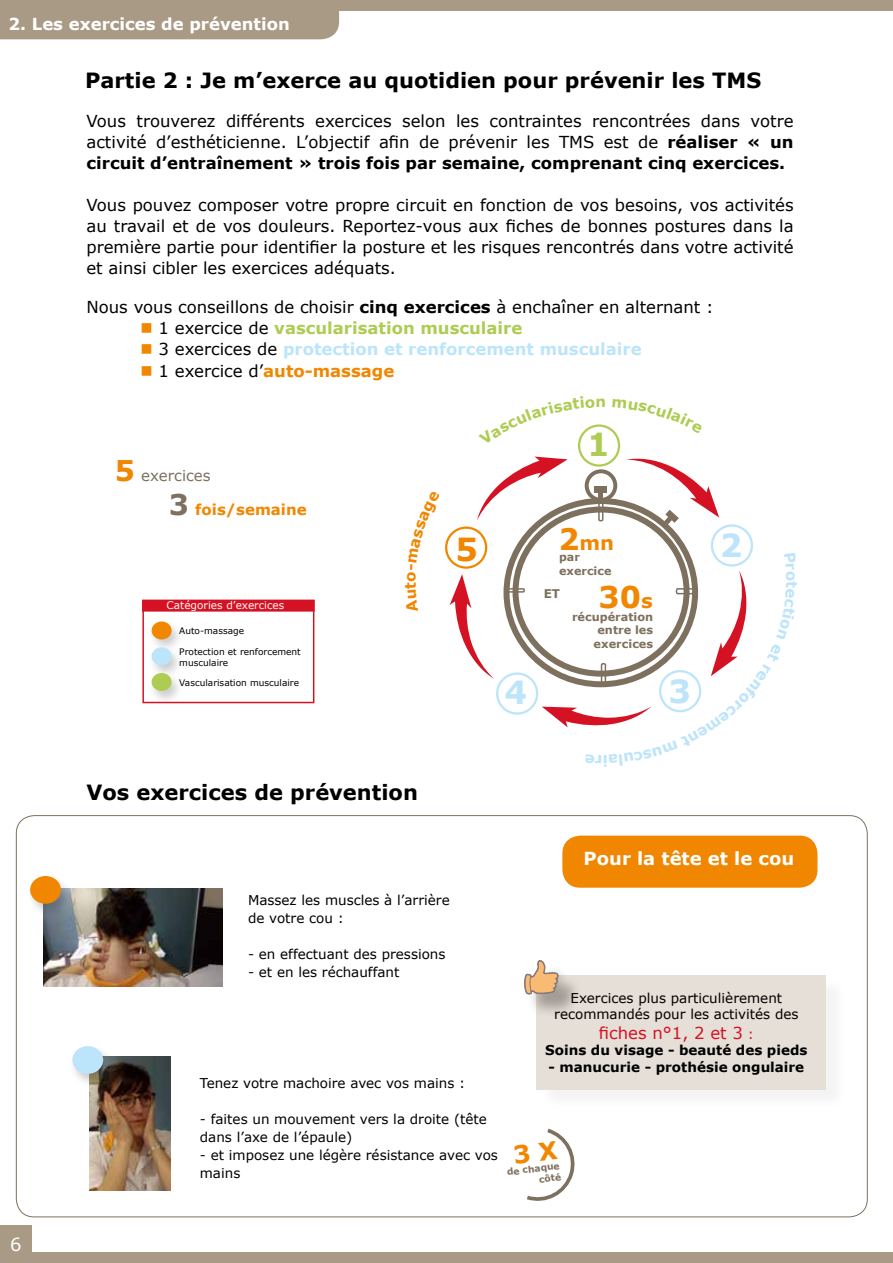
<style>
.page{position:relative;width:893px;height:1263px;background:#fff}
.page>*{position:absolute;margin:0;border:0;box-sizing:border-box;transform-origin:0 0}
.t1{font:700 31.8px "Verdana";color:#bce4fa}
.t2{font:700 31.8px "Verdana";color:#f18700}
.t3{font:700 31.8px "Verdana";color:#aecc53}
.t4{font:700 29.85px "Verdana";color:#f18700}
.t5{font:700 21px "Verdana";color:#000}
.t6{font:700 19.5px "Verdana";color:#f18700}
.t7{font:700 18px "Verdana";color:#fff}
.t8{font:18px "Verdana";color:#fff}
.t9{font:16.5px/21px "Verdana";color:#000;text-align:justify}
.t10{font:700 16.5px "Verdana";color:#bce4fa}
.t11{font:700 16.5px "Verdana";color:#aecc53}
.t12{font:700 16.5px "Verdana";color:#fff}
.t13{font:700 16.5px "Verdana";color:#f18700}
.t14{font:16.5px "Verdana";color:#d51224}
.t15{font:700 15px "Verdana";color:#f18700}
.t16{font:15px "Verdana";color:#7d705e}
.t17{font:700 15px "Verdana";color:#aecc53}
.t18{font:700 15px "Verdana";color:#bce4fa}
.t19{font:13.5px/18px "Verdana";color:#000}
.t20{font:700 13.5px "Verdana";color:#000}
.t21{font:700 12px "Verdana";color:#7d705e}
.t22{font:700 11.25px/13.5px "Verdana";color:#7d705e}
.t23{font:10.5px "Verdana";color:#fff}
.t24{font:700 9.3px/11.1px "Verdana";color:#7d705e;text-align:right}
.t25{font:9px/10.8px "Verdana";color:#000}
.s1{font-weight:700}
.s2{color:#f18700}
.s3{font-weight:400;color:#000}
.s4{font-weight:700;font-size:28.5px;color:#f18700}
.s5{font-size:28.5px;color:#7d705e}
.s6{font-size:29.55px}
.s7{font-size:19.8px}
.s8{font-size:13.5px}
</style>
<div class="page">
<div style="left:0;top:1252px;width:893px;height:11px;background:#a99a85"></div>
<div style="left:0;top:1225px;width:32px;height:38px;background:#a99a85"></div>
<div style="left:0;top:0;width:893px;height:11px;background:#a99a85"></div>
<div style="left:562px;top:836px;width:255px;height:52px;background:#f18700;border-radius:18px"></div>
<img style="left:44px;top:889px;width:178px;height:98px">
<div style="left:27px;top:875px;width:46px;height:43px;background:#000;opacity:.2"></div>
<div style="left:30px;top:876px;width:31px;height:28px;background:#f18700;border-radius:50%"></div>
<img style="left:89px;top:1057px;width:81px;height:133px">
<div style="left:69px;top:1045px;width:46px;height:43px;background:#000;opacity:.2"></div>
<div style="left:72px;top:1046px;width:31px;height:28px;background:#bce4fa;border-radius:50%"></div>
<div style="left:539px;top:977px;width:308px;height:133px;background:#f7f7f7"></div>
<div style="left:537px;top:975px;width:289px;height:114px;background:#e6dfd7"></div>
<div style="left:527px;top:963px;width:55px;height:55px;background:#000;opacity:.3"></div>
<svg style="left:524px;top:960px;width:35px;height:36px"></svg>
<div style="left:142px;top:600px;width:172px;height:103px;background:#fff;border:2px solid #d51224"></div>
<div style="left:148px;top:620px;width:36px;height:34px;background:#000;opacity:.2"></div>
<div style="left:152px;top:621px;width:20px;height:18px;background:#f18700;border-radius:50%"></div>
<div style="left:148px;top:646px;width:36px;height:33px;background:#000;opacity:.2"></div>
<div style="left:152px;top:647px;width:20px;height:18px;background:#bce4fa;border-radius:50%"></div>
<div style="left:148px;top:672px;width:36px;height:33px;background:#000;opacity:.2"></div>
<div style="left:152px;top:673px;width:20px;height:18px;background:#aecc53;border-radius:50%"></div>
<div style="left:142px;top:600px;width:173px;height:12px;background:#d51224"></div>
<div style="left:0;top:11px;width:339px;height:28px;background:#a99a85"></div>
<svg style="left:450px;top:574px;width:44px;height:105px"></svg>
<svg style="left:477px;top:457px;width:91px;height:64px"></svg>
<div style="left:506px;top:588px;width:19px;height:5px;border:2px solid #7d705e"></div>
<svg style="left:626px;top:458px;width:93px;height:67px"></svg>
<svg style="left:585px;top:469px;width:32px;height:53px"></svg>
<div style="left:578px;top:424px;width:42px;height:43px;border:2px solid #aecc53;border-radius:50%"></div>
<div style="left:711px;top:524px;width:42px;height:43px;border:2px solid #bce4fa;border-radius:50%"></div>
<div style="left:496px;top:672px;width:42px;height:43px;border:2px solid #bce4fa;border-radius:50%"></div>
<div style="left:445px;top:526px;width:42px;height:43px;border:2px solid #f18700;border-radius:50%"></div>
<svg style="left:578px;top:424px;width:17px;height:21px"></svg>
<svg style="left:542px;top:552px;width:210px;height:176px"></svg>
<svg style="left:527px;top:1128px;width:48px;height:73px"></svg>
<p class="t12" style="left:9px;top:13px;width:283px">2. Les exercices de prévention</p>
<p class="t5" style="left:85px;top:67px;width:678px">Partie 2 : Je m’exerce au quotidien pour prévenir les TMS</p>
<p class="t9" style="left:86px;top:110px;width:709px">Vous trouverez différents exercices selon les contraintes rencontrées dans votre activité d’esthéticienne. L’objectif afin de prévenir les TMS est de <span class="s1">réaliser « un circuit d’entraînement » trois fois par semaine, comprenant cinq exercices.</span></p>
<p class="t9" style="left:86px;top:194px;width:709px">Vous pouvez composer votre propre circuit en fonction de vos besoins, vos activités au travail et de vos douleurs. Reportez-vous aux fiches de bonnes postures dans la première partie pour identifier la posture et les risques rencontrés dans votre activité et ainsi cibler les exercices adéquats.</p>
<p class="t9" style="left:86px;top:296px;width:629px">Nous vous conseillons de choisir <span class="s1">cinq exercices</span> à enchaîner en alternant :</p>
<p class="t11" style="left:140px;top:318px;width:383px"><span class="s2">■</span> <span class="s3">1 exercice de</span> vascularisation musculaire</p>
<p class="t10" style="left:140px;top:339px;width:503px"><span class="s2">■</span> <span class="s3">3 exercices de</span> protection et renforcement musculaire</p>
<p class="t13" style="left:140px;top:360px;width:255px">■ <span class="s3">1 exercice d’</span>auto-massage</p>
<p class="t17" style="left:595px;top:392px;width:12px">n</p>
<p class="t8" style="left:10px;top:1233px;width:13px">6</p>
<p class="t16" style="left:115px;top:466px;width:97px"><span class="s4">5</span> exercices</p>
<p class="t15" style="left:169px;top:500px;width:139px"><span class="s5">3</span> fois/semaine</p>
<p class="t23" style="left:167px;top:599px;width:119px">Catégories d’exercices</p>
<p class="t25" style="left:179px;top:624px;width:66px">Auto-massage</p>
<p class="t25" style="left:179px;top:646px;width:123px">Protection et renforcement musculaire</p>
<p class="t25" style="left:179px;top:677px;width:121px">Vascularisation musculaire</p>
<h1 class="t2" style="left:456px;top:529px;width:24px">5</h1>
<h1 class="t3" style="left:587px;top:425px;width:24px">1</h1>
<p class="t6" style="left:558px;top:531px;width:57px"><span class="s6">2</span>mn</p>
<h2 class="t4" style="left:598px;top:578px;width:56px">30<span class="s7">s</span></h2>
<p class="t22" style="left:559px;top:550px;width:54px">par exercice</p>
<p class="t21" style="left:544px;top:586px;width:18px">ET</p>
<p class="t22" style="left:572px;top:610px;width:83px;text-align:right">récupération entre les exercices</p>
<h1 class="t1" style="left:504px;top:672px;width:24px">4</h1>
<h1 class="t1" style="left:668px;top:671px;width:24px">3</h1>
<h1 class="t1" style="left:720px;top:526px;width:24px">2</h1>
<p class="t5" style="left:86px;top:779px;width:333px">Vos exercices de prévention</p>
<p class="t18" style="left:603px;top:770px;width:9px;rotate:-180deg">r</p>
<p class="t7" style="left:584px;top:847px;width:212px">Pour la tête et le cou</p>
<p class="t19" style="left:248px;top:891px;width:203px">Massez les muscles à l’arrière de votre cou :</p>
<p class="t19" style="left:248px;top:945px;width:199px">- en effectuant des pressions</p>
<p class="t19" style="left:248px;top:963px;width:153px">- et en les réchauffant</p>
<p class="t19" style="left:200px;top:1073px;width:267px">Tenez votre machoire avec vos mains :</p>
<p class="t19" style="left:200px;top:1109px;width:289px">- faites un mouvement vers la droite (tête dans l’axe de l’épaule)</p>
<p class="t19" style="left:200px;top:1145px;width:300px">- et imposez une légère résistance avec vos mains</p>
<p class="t19" style="left:554px;top:989px;width:246px;line-height:16.2px;text-align:center">Exercices plus particulièrement recommandés pour les activités des</p>
<p class="t14" style="left:599px;top:1022px;width:157px">fiches n°1, 2 et 3 <span class="s8">:</span></p>
<p class="t20" style="left:545px;top:1042px;width:264px">Soins du visage - beauté des pieds</p>
<p class="t20" style="left:548px;top:1058px;width:257px">- manucurie - prothésie ongulaire</p>
<p class="t24" style="left:506px;top:1166px;width:55px;rotate:-7deg">de chaque côté</p>
</div>
